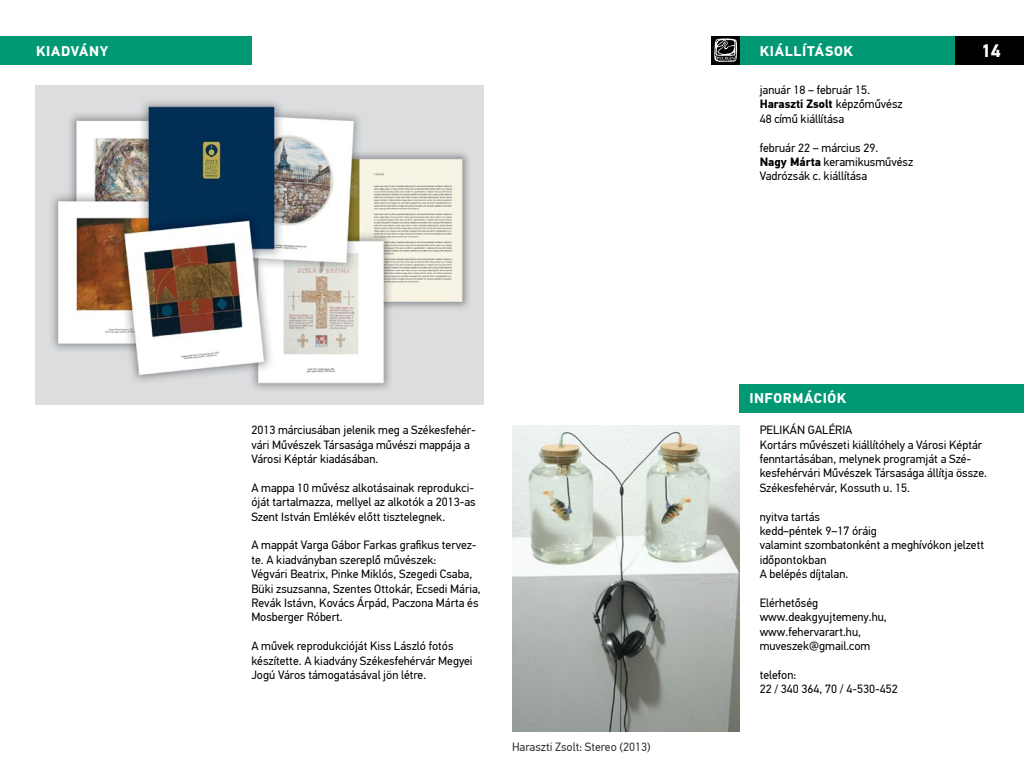
<style>
.page{position:relative;width:1024px;height:768px;background:#fff}
.page>*{position:absolute;margin:0;border:0;box-sizing:border-box;transform-origin:0 0}
.t1{font:700 18px "PF Din Text Pro";color:#fff}
.t2{font:700 14px "PF Din Text Pro";color:#fff}
.t3{font:12px/14.4px "PF Din Text Pro";color:#000}
.s1{font-weight:700}
</style>
<div class="page">
<div style="left:955px;top:36px;width:69px;height:28px;background:#000"></div>
<div style="left:740px;top:36px;width:215px;height:28px;background:#019973"></div>
<div style="left:740px;top:384px;width:284px;height:28px;background:#019973"></div>
<div style="left:711px;top:36px;width:29px;height:28px;background:#000"></div>
<svg style="left:714px;top:38px;width:23px;height:24px"></svg>
<div style="left:0;top:36px;width:251px;height:28px;background:#019973"></div>
<img style="left:36px;top:85px;width:448px;height:319px">
<img style="left:512px;top:425px;width:228px;height:307px">
<p class="t2" style="left:36px;top:43px;width:10px">kiadvá</p>
<p class="t2" style="left:89px;top:43px;width:21px">ny</p>
<p class="t3" style="left:251px;top:423px;width:226px">2013 márciusában jelenik meg a Székesfehér&shy;vári Művészek Társasága művészi mappája a<br>Városi Képtár kiadásában.</p>
<p class="t3" style="left:251px;top:481px;width:226px">A mappa 10 művész alkotásainak reprodukci&shy;óját tartalmazza, mellyel az alkotók a 2013-as<br>Szent István Emlékév előtt tisztelegnek.</p>
<p class="t3" style="left:251px;top:538px;width:231px">A mappát Varga Gábor Farkas grafikus tervez&shy;te. A kiadványban szereplő művészek:<br>Végvári Beatrix, Pinke Miklós, Szegedi Csaba, Büki zsuzsanna, Szentes Ottokár, Ecsedi Mária, Revák Istávn, Kovács Árpád, Paczona Márta és Mosberger Róbert.</p>
<p class="t3" style="left:251px;top:639px;width:223px">A művek reprodukcióját Kiss László fotós készítette. A kiadvány Székesfehérvár Megyei<br>Jogú Város támogatásával jön létre.</p>
<p class="t3" style="left:512px;top:740px;width:140px">Haraszti Zsolt: Stereo (2013)</p>
<p class="t2" style="left:760px;top:43px;width:10px">kiállítások</p>
<h1 class="t1" style="left:981px;top:40px;width:21px">14</h1>
<p class="t3" style="left:760px;top:83px;width:145px">január 18 – február 15.<br><span class="s1">Haraszti Zsolt</span> képzőművész<br>48 című kiállítása</p>
<p class="t3" style="left:760px;top:140px;width:155px">február 22 – március 29.<br><span class="s1">Nagy Márta</span> keramikusművész<br>Vadrózsák c. kiállítása</p>
<p class="t2" style="left:750px;top:390px;width:26px">informá</p>
<p class="t2" style="left:814px;top:390px;width:18px">ciók</p>
<p class="t3" style="left:760px;top:423px;width:229px">PELI KÁN GALÉRIA<br>Kortárs művészeti kiállítóhely a Városi Képtár fenntartásában, melynek programját a Szé&shy;kesfehérvári Művészek Társasága állítja össze.<br>Székesfehérvár, Kossuth u. 15.</p>
<p class="t3" style="left:760px;top:509px;width:226px">nyitva tartás<br>kedd–péntek 9–17 óráig<br>valamint szombatonként a meghívókon jelzett időpontokban<br>A belépés díjtalan.</p>
<p class="t3" style="left:760px;top:596px;width:129px">Elérhetőség www.deakgyujtemeny.hu, www.fehervarart.hu, muveszek@gmail.com</p>
<p class="t3" style="left:760px;top:668px;width:140px">telefon:<br>22 / 340 364, 70 / 4-530-452</p>
</div>
